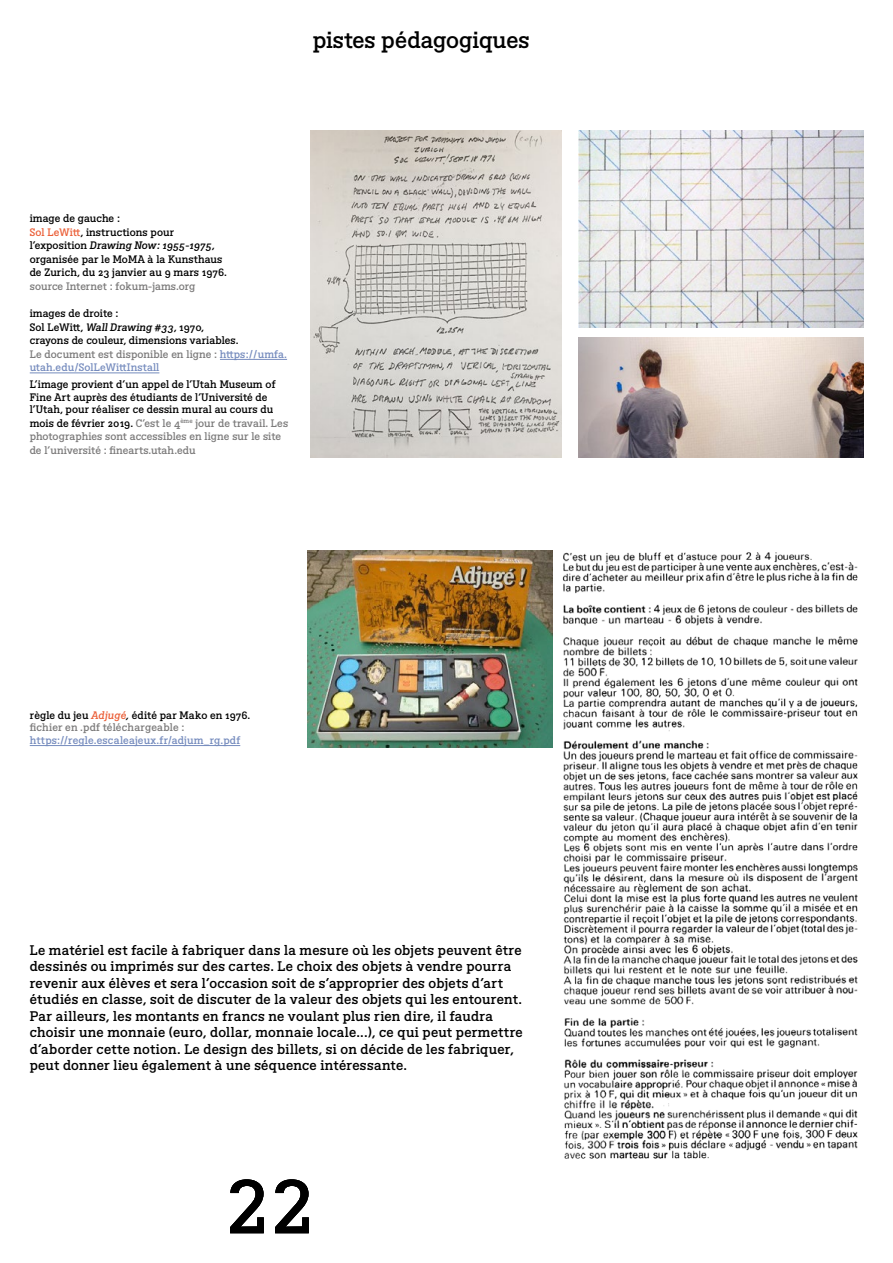
<style>
.page{position:relative;width:893px;height:1263px;background:#fff}
.page>*{position:absolute;margin:0;border:0;box-sizing:border-box;transform-origin:0 0}
.t1{font:75px "BVHCCCOD Titrage";color:#000}
.t2{font:22.5px "BVHCCCOD";color:#000}
.t3{font:13.5px/16.5px "BVHCCCOD";letter-spacing:.02em;color:#000}
.t4{font:10.5px/13.5px "BVHCCCOD";letter-spacing:.01em;color:#000}
.t5{font:10.5px "BVHCCCOD";letter-spacing:.02em;color:#768cbe}
.t6{font:10.5px "BVHCCCOD";letter-spacing:.01em;color:#7c7b7b}
.s1{color:#eb5f38}
.s2{font-style:italic}
.s3{color:#7c7b7b}
.s4{color:#768cbe}
.s5{font-style:italic;color:#eb5f38}
</style>
<div class="page">
<img style="left:562px;top:552px;width:296px;height:607px">
<img style="left:307px;top:551px;width:246px;height:196px">
<hr style="left:220px;top:359px;width:67px;height:1px;background:#768cbe">
<hr style="left:30px;top:372px;width:129px;height:1px;background:#768cbe">
<img style="left:578px;top:131px;width:285px;height:196px">
<img style="left:311px;top:131px;width:250px;height:326px">
<img style="left:578px;top:338px;width:285px;height:119px">
<hr style="left:30px;top:745px;width:210px;height:1px;background:#768cbe">
<h2 class="t2" style="left:313px;top:25px;width:218px">pistes pédagogiques</h2>
<p class="t4" style="left:30px;top:212px;width:199px">image de gauche :<br><span class="s1">Sol LeWitt</span>, instructions pour l’exposition <span class="s2">Drawing Now: 1955-1975</span>, organisée par le MoMA à la Kunsthaus de Zurich, du 23 janvier au 9 mars 1976.</p>
<p class="t6" style="left:30px;top:279px;width:167px">source Internet : fokum-jams.org</p>
<p class="t4" style="left:30px;top:307px;width:259px">images de droite :<br>Sol LeWitt, <span class="s2">Wall Drawing #33</span>, 1970,<br>crayons de couleur, dimensions variables.<br><span class="s3">Le document est disponible en ligne :</span> <span class="s4">https://umfa. utah.edu/SolLeWittInstall</span></p>
<p class="t4" style="left:30px;top:378px;width:260px">L’image provient d’un appel de l’Utah Museum of Fine Art auprès des étudiants de l’Université de l’Utah, pour réaliser ce dessin mural au cours du mois de février 2019. <span class="s3">C’est le 4</span><sup>ème</sup> <span class="s3">jour de travail. Les photographies sont accessibles en ligne sur le site de l’université : finearts.utah.edu</span></p>
<p class="t4" style="left:30px;top:709px;width:222px;line-height:12.6px">règle du jeu <span class="s5">Adjugé</span><span class="s2">,</span> édité par Mako en 1976. <span class="s3">fichier en .pdf téléchargeable :</span></p>
<p class="t5" style="left:30px;top:733px;width:212px">https://regle.escaleajeux.fr/adjum_rg.pdf</p>
<p class="t3" style="left:30px;top:942px;width:494px">Le matériel est facile à fabriquer dans la mesure où les objets peuvent être dessinés ou imprimés sur des cartes. Le choix des objets à vendre pourra revenir aux élèves et sera l’occasion soit de s’approprier des objets d’art étudiés en classe, soit de discuter de la valeur des objets qui les entourent.<br>Par ailleurs, les montants en francs ne voulant plus rien dire, il faudra choisir une monnaie (euro, dollar, monnaie locale...), ce qui peut permettre d’aborder cette notion. Le design des billets, si on décide de les fabriquer, peut donner lieu également à une séquence intéressante.</p>
<h1 class="t1" style="left:225px;top:1157px;width:91px">22</h1>
</div>
